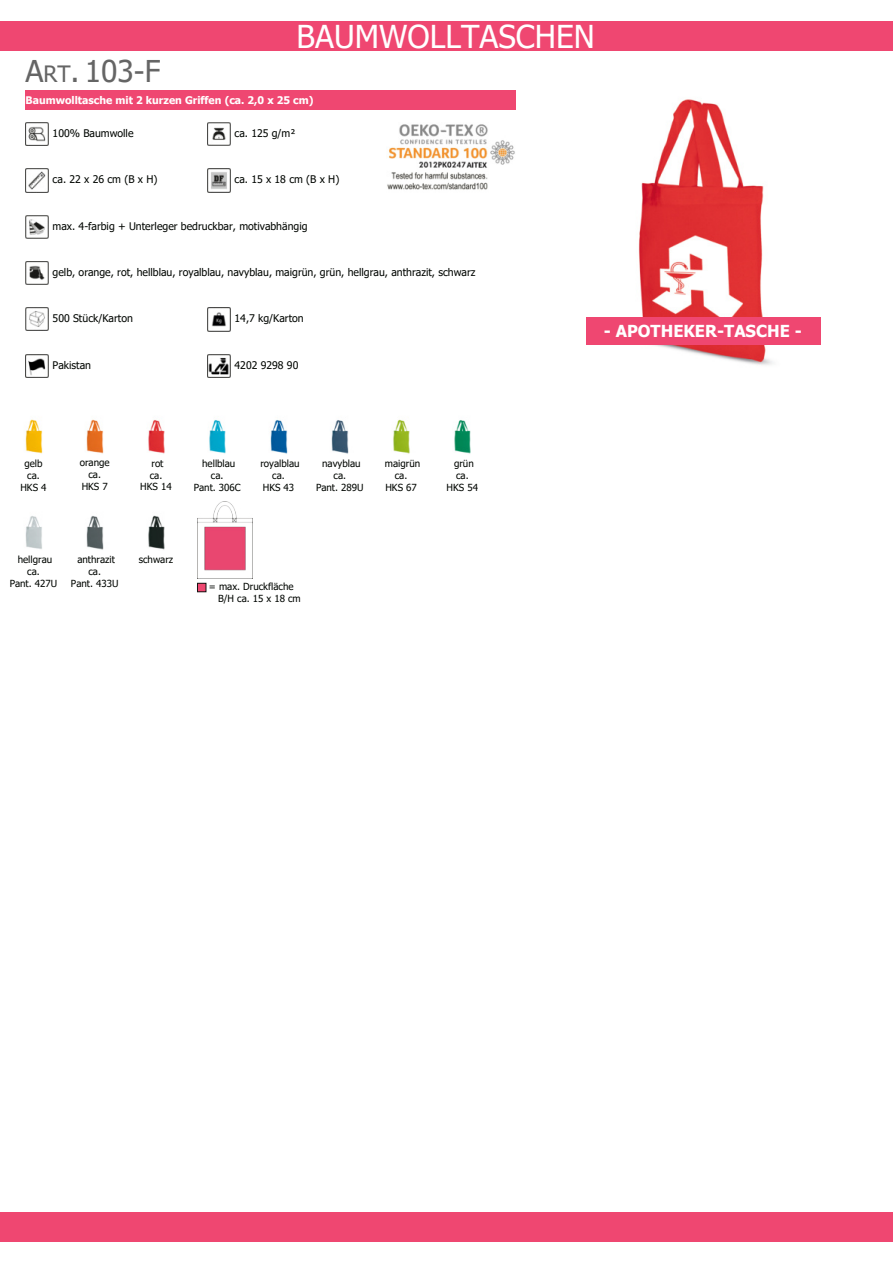
<style>
.page{position:relative;width:893px;height:1263px;background:#fff}
.page>*{position:absolute;margin:0;border:0;box-sizing:border-box;transform-origin:0 0}
.t1{font:31.5px "Tahoma";color:#fff}
.t2{font:30px "Tahoma";color:#656565}
.t3{font:700 16.5px "Tahoma";color:#fff}
.t4{font:10.5px "Tahoma";color:#000501}
.t5{font:700 10.5px "Tahoma";color:#fff}
.t6{font:9.75px/11.7px "Tahoma";color:#000501;text-align:center}
.s1{font-size:22.5px}
</style>
<div class="page">
<img style="left:586px;top:99px;width:235px;height:266px">
<div style="left:0;top:21px;width:893px;height:30px;background:#ef4771"></div>
<img style="left:26px;top:122px;width:23px;height:24px">
<div style="left:26px;top:90px;width:490px;height:20px;background:#ef4771"></div>
<img style="left:26px;top:262px;width:23px;height:22px">
<img style="left:26px;top:169px;width:23px;height:23px">
<img style="left:26px;top:308px;width:23px;height:23px">
<img style="left:207px;top:122px;width:24px;height:24px">
<img style="left:207px;top:169px;width:24px;height:23px">
<img style="left:26px;top:215px;width:23px;height:23px">
<img style="left:207px;top:308px;width:24px;height:23px">
<img style="left:26px;top:354px;width:23px;height:23px">
<img style="left:207px;top:354px;width:24px;height:23px">
<img style="left:393px;top:419px;width:17px;height:35px">
<img style="left:454px;top:420px;width:17px;height:34px">
<img style="left:331px;top:420px;width:18px;height:34px">
<img style="left:270px;top:419px;width:18px;height:35px">
<img style="left:209px;top:420px;width:17px;height:34px">
<img style="left:148px;top:420px;width:17px;height:34px">
<img style="left:86px;top:419px;width:18px;height:35px">
<img style="left:25px;top:419px;width:18px;height:35px">
<img style="left:25px;top:516px;width:17px;height:33px">
<img style="left:86px;top:516px;width:18px;height:34px">
<img style="left:148px;top:515px;width:17px;height:35px">
<div style="left:0;top:1212px;width:893px;height:30px;background:#ef4771"></div>
<img style="left:197px;top:501px;width:55px;height:77px">
<div style="left:197px;top:583px;width:9px;height:9px;background:#ef4771"></div>
<div style="left:197px;top:583px;width:9px;height:9px;border:1px solid #161413"></div>
<img style="left:387px;top:124px;width:128px;height:66px">
<div style="left:586px;top:317px;width:235px;height:27px;background:#ef4771"></div>
<h1 class="t1" style="left:297px;top:15px;width:300px">BAUMWOLLTASCHEN</h1>
<h2 class="t2" style="left:26px;top:51px;width:136px">A<span class="s1">RT</span>. 103-F</h2>
<p class="t5" style="left:26px;top:93px;width:290px">Baumwolltasche mit 2 kurzen Griffen (ca. 2,0 x 25 cm)</p>
<p class="t4" style="left:53px;top:126px;width:82px">100% Baumwolle</p>
<p class="t4" style="left:53px;top:172px;width:106px">ca. 22 x 26 cm (B x H)</p>
<p class="t4" style="left:235px;top:126px;width:63px">ca. 125 g/m²</p>
<p class="t4" style="left:235px;top:172px;width:106px">ca. 15 x 18 cm (B x H)</p>
<p class="t4" style="left:53px;top:219px;width:256px">max. 4-farbig + Unterleger bedruckbar, motivabhängig</p>
<p class="t4" style="left:53px;top:265px;width:424px">gelb, orange, rot, hellblau, royalblau, navyblau, maigrün, grün, hellgrau, anthrazit, schwarz</p>
<p class="t4" style="left:53px;top:312px;width:82px">500 Stück/Karton</p>
<p class="t4" style="left:235px;top:312px;width:71px">14,7 kg/Karton</p>
<p class="t4" style="left:53px;top:358px;width:40px">Pakistan</p>
<p class="t4" style="left:235px;top:358px;width:65px">4202 9298 90</p>
<h3 class="t3" style="left:604px;top:320px;width:199px">- APOTHEKER-TASCHE -</h3>
<p class="t6" style="left:20px;top:458px;width:28px">gelb ca.<br>HKS 4</p>
<p class="t6" style="left:80px;top:457px;width:31px">orange ca.<br>HKS 7</p>
<p class="t6" style="left:140px;top:458px;width:33px">rot<br>ca.<br>HKS 14</p>
<p class="t6" style="left:194px;top:458px;width:49px">hellblau ca.<br>Pant. 306C</p>
<p class="t6" style="left:260px;top:458px;width:41px">royalblau ca.<br>HKS 43</p>
<p class="t6" style="left:316px;top:458px;width:49px">navyblau ca.<br>Pant. 289U</p>
<p class="t6" style="left:385px;top:458px;width:37px">maigrün ca.<br>HKS 67</p>
<p class="t6" style="left:447px;top:458px;width:33px">grün ca.<br>HKS 54</p>
<p class="t6" style="left:10px;top:554px;width:49px">hellgrau ca.<br>Pant. 427U</p>
<p class="t6" style="left:71px;top:554px;width:49px">anthrazit ca.<br>Pant. 433U</p>
<p class="t6" style="left:139px;top:554px;width:36px">schwarz</p>
<p class="t6" style="left:218px;top:581px;width:84px;text-align:left;text-indent:-9px">= max. Druckfläche<br>B/H ca. 15 x 18 cm</p>
</div>
